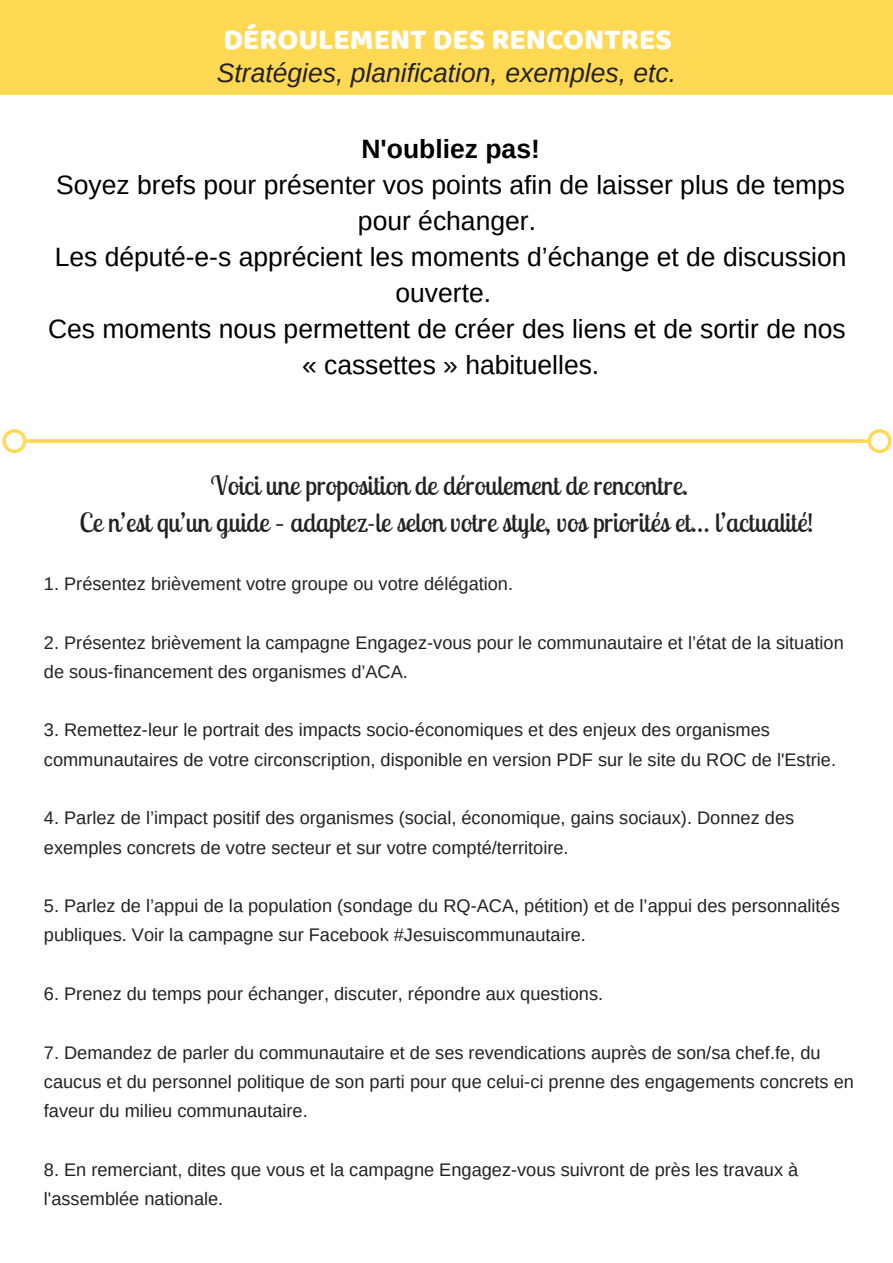
<style>
.page{position:relative;width:893px;height:1263px;background:#fff}
.page>*{position:absolute;margin:0;border:0;box-sizing:border-box;transform-origin:0 0}
.t1{font:29.85px "Baloo Thambi";color:#fff}
.t2{font:26.55px/36px "Arimo";color:#000;text-align:center}
.t3{font:26.55px/36px "Lobster Two";color:#222;text-align:center}
.t4{font:italic 26.55px "Arimo";color:#222}
.t5{font:700 26.55px "Arimo";color:#000}
.t6{font:18.15px/29.2px "Arimo";color:#222}
</style>
<div class="page">
<div style="left:0;top:0;width:893px;height:95px;background:#ffd953"></div>
<hr style="left:30px;top:439px;width:832px;height:4px;background:#ffd953">
<svg style="left:2px;top:429px;width:28px;height:24px"></svg>
<svg style="left:862px;top:429px;width:30px;height:24px"></svg>
<h1 class="t1" style="left:223px;top:18px;width:450px">DÉROULEMENT DES RENCONTRES</h1>
<h2 class="t4" style="left:217px;top:58px;width:461px">Stratégies, planification, exemples, etc.</h2>
<h2 class="t5" style="left:361px;top:134px;width:180px">N'oubliez pas!</h2>
<p class="t2" style="left:48px;top:166px;width:800px">Soyez brefs pour présenter vos points afin de laisser plus de temps pour échanger.<br>Les député-e-s apprécient les moments d’échange et de discussion ouverte.<br>Ces moments nous permettent de créer des liens et de sortir de nos « cassettes » habituelles.</p>
<h2 class="t3" style="left:80px;top:467px;width:736px">Voici une proposition de déroulement de rencontre.<br>Ce n’est qu’un guide – adaptez-le selon votre style, vos priorités et… l’actualité!</h2>
<p class="t6" style="left:44px;top:569px;width:471px">1. Présentez brièvement votre groupe ou votre délégation.</p>
<p class="t6" style="left:44px;top:628px;width:801px">2. Présentez brièvement la campagne Engagez-vous pour le communautaire et l’état de la situation de sous-financement des organismes d’ACA.</p>
<p class="t6" style="left:44px;top:715px;width:794px">3. Remettez-leur le portrait des impacts socio-économiques et des enjeux des organismes communautaires de votre circonscription, disponible en version PDF sur le site du ROC de l'Estrie.</p>
<p class="t6" style="left:44px;top:803px;width:752px">4. Parlez de l’impact positif des organismes (social, économique, gains sociaux). Donnez des exemples concrets de votre secteur et sur votre compté/territoire.</p>
<p class="t6" style="left:44px;top:891px;width:797px">5. Parlez de l’appui de la population (sondage du RQ-ACA, pétition) et de l’appui des personnalités publiques. Voir la campagne sur Facebook #Jesuiscommunautaire.</p>
<p class="t6" style="left:44px;top:979px;width:561px">6. Prenez du temps pour échanger, discuter, répondre aux questions.</p>
<p class="t6" style="left:44px;top:1037px;width:812px">7. Demandez de parler du communautaire et de ses revendications auprès de son/sa chef.fe, du caucus et du personnel politique de son parti pour que celui-ci prenne des engagements concrets en faveur du milieu communautaire.</p>
<p class="t6" style="left:44px;top:1155px;width:756px">8. En remerciant, dites que vous et la campagne Engagez-vous suivront de près les travaux à l'assemblée nationale.</p>
</div>
